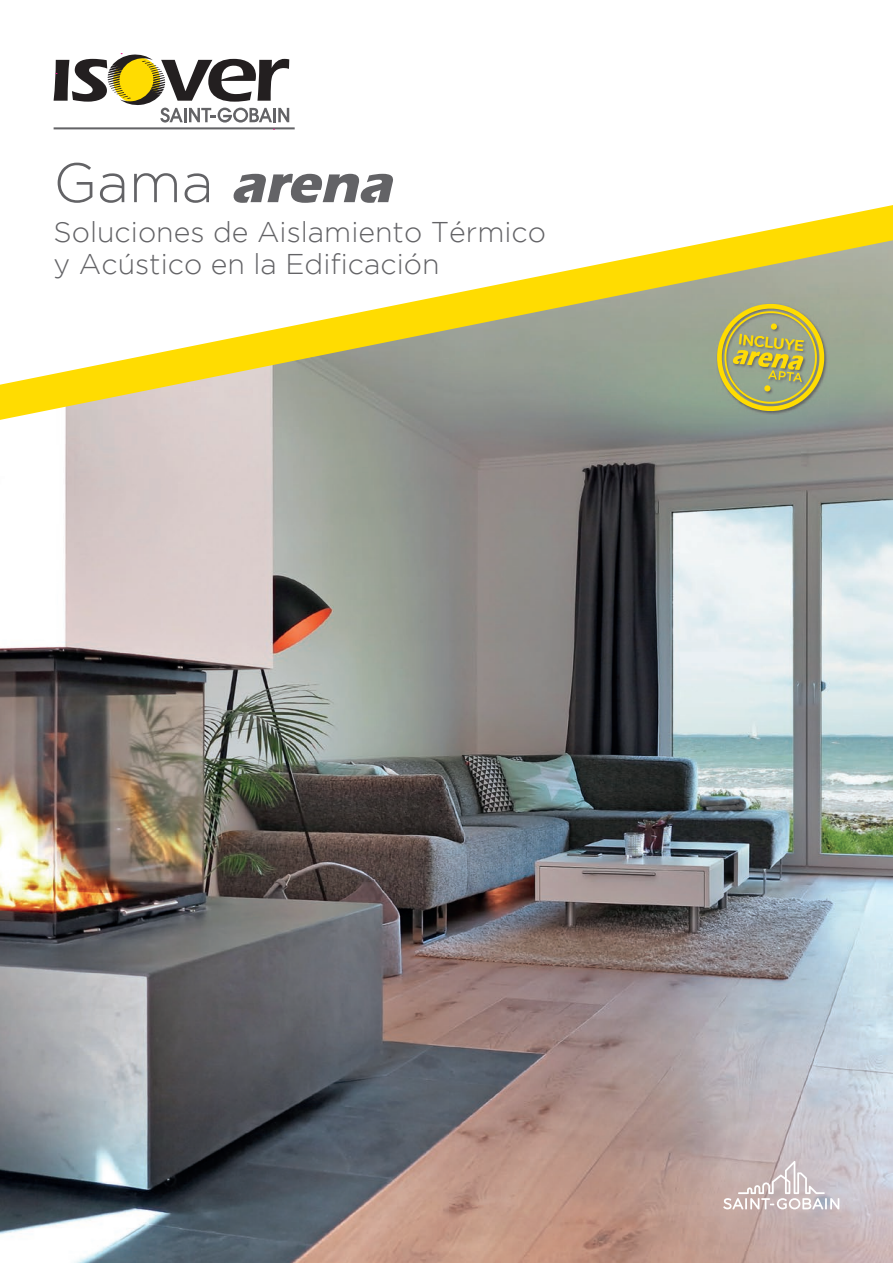
<style>
.page{position:relative;width:893px;height:1263px;background:#fff}
.page>*{position:absolute;margin:0;border:0;box-sizing:border-box;transform-origin:0 0}
.t1{font:italic 700 55.5px "Itc Eras";color:#636366}
.t2{font:300 28.5px/31.5px "Gotham";color:#636366}
.t3{font:500 14.7px "Gotham";color:#fedb05}
.s1{font-family:"Gotham";font-weight:300;font-style:normal}
</style>
<div class="page">
<img style="left:0;top:420px;width:893px;height:843px">
<svg style="left:0;top:385px;width:893px;height:35px;background:#acac8d"></svg>
<svg style="left:0;top:53px;width:893px;height:332px"></svg>
<svg style="left:723px;top:1161px;width:116px;height:48px;background:#cec1c2"></svg>
<hr style="left:54px;top:127px;width:241px;height:2px;background:#636366">
<svg style="left:54px;top:54px;width:235px;height:69px"></svg>
<svg style="left:714px;top:301px;width:113px;height:113px;background:#a8aa6d"></svg>
<h1 class="t1" style="left:54px;top:151px;width:350px"><span class="s1">G a m a</span> arena</h1>
<p class="t2" style="left:54px;top:216px;width:494px">Soluciones de Aislamiento Térmico y Acústico en la Edificación</p>
<p class="t3" style="left:739px;top:330px;width:68px;rotate:6deg">INCLUYE</p>
</div>
